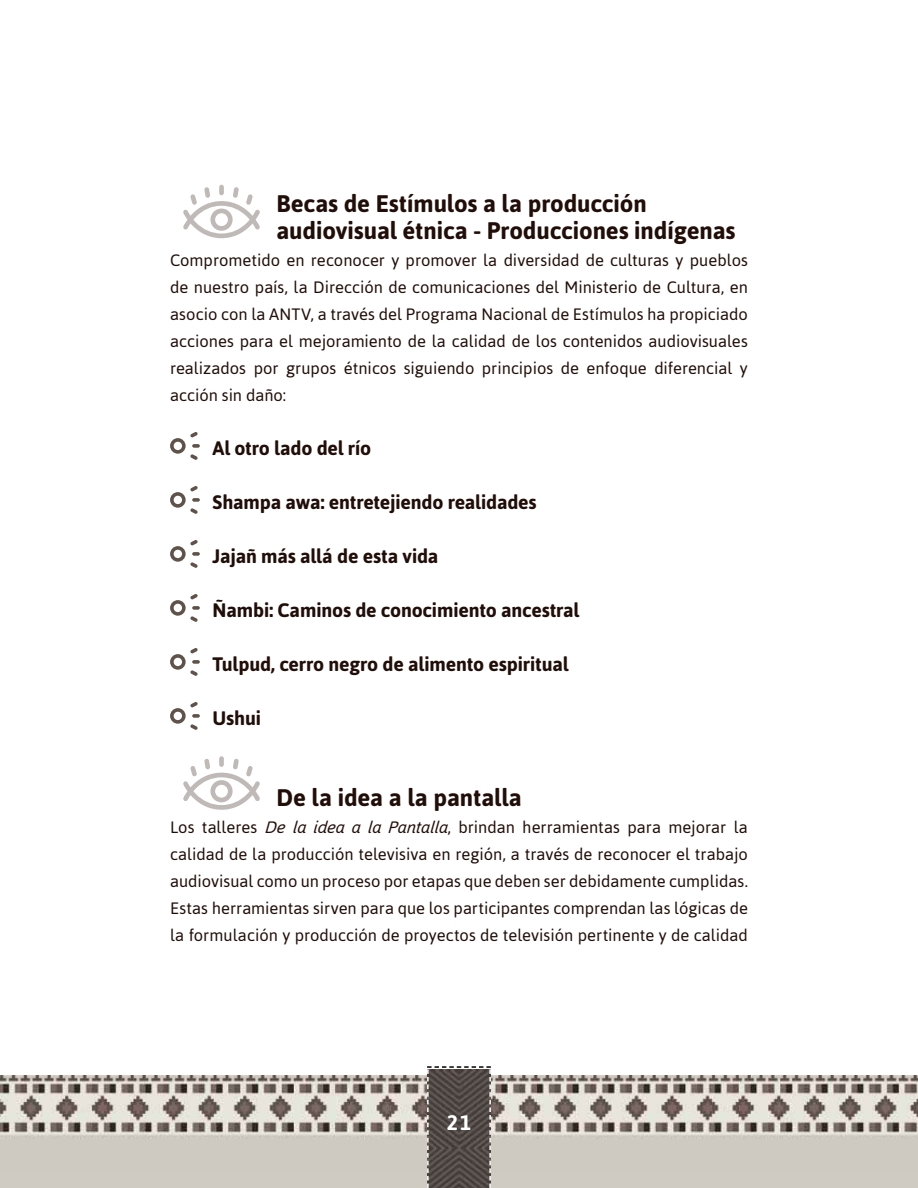
<style>
.page{position:relative;width:918px;height:1188px;background:#fff}
.page>*{position:absolute;margin:0;border:0;box-sizing:border-box;transform-origin:0 0}
.t1{font:700 24px/27px "Asap";color:#210e08}
.t2{font:700 21px "Asap";color:#fff}
.t3{font:700 19.5px "Asap";letter-spacing:-.01em;color:#210e08}
.t4{font:16.5px/27px "Asap";color:#210e08;text-align:justify}
.s1{font-style:italic}
</style>
<div class="page">
<img style="left:0;top:1076px;width:918px;height:95px">
<div style="left:0;top:1171px;width:918px;height:17px;background:#cfcac2"></div>
<svg style="left:427px;top:1066px;width:64px;height:122px;background:#58514e"></svg>
<div style="left:219px;top:185px;width:5px;height:10px;background:#bfbab7;border-radius:2px"></div>
<svg style="left:183px;top:187px;width:77px;height:51px"></svg>
<div style="left:219px;top:756px;width:5px;height:11px;background:#bfbab7;border-radius:2px"></div>
<svg style="left:183px;top:759px;width:77px;height:51px"></svg>
<svg style="left:170px;top:432px;width:30px;height:28px"></svg>
<svg style="left:170px;top:486px;width:30px;height:28px"></svg>
<svg style="left:170px;top:540px;width:30px;height:28px"></svg>
<svg style="left:170px;top:594px;width:30px;height:28px"></svg>
<svg style="left:170px;top:648px;width:30px;height:28px"></svg>
<svg style="left:170px;top:702px;width:30px;height:28px"></svg>
<h1 class="t1" style="left:276px;top:189px;width:461px">Becas de Estímulos a la producción audiovisual étnica - Producciones indígenas</h1>
<p class="t4" style="left:170px;top:246px;width:579px">Comprometido en reconocer y promover la diversidad de culturas y pueblos de nuestro país, la Dirección de comunicaciones del Ministerio de Cultura, en asocio con la ANTV, a través del Programa Nacional de Estímulos ha propiciado acciones para el mejoramiento de la calidad de los contenidos audiovisuales realizados por grupos étnicos siguiendo principios de enfoque diferencial y acción sin daño:</p>
<p class="t3" style="left:213px;top:436px;width:160px">Al otro lado del río</p>
<p class="t3" style="left:213px;top:490px;width:325px">Shampa awa: entretejiendo realidades</p>
<p class="t3" style="left:213px;top:544px;width:227px">Jajañ más allá de esta vida</p>
<p class="t3" style="left:213px;top:598px;width:368px">Ñambi: Caminos de conocimiento ancestral</p>
<p class="t3" style="left:213px;top:652px;width:357px">Tulpud, cerro negro de alimento espiritual</p>
<p class="t3" style="left:213px;top:706px;width:50px">Ushui</p>
<h1 class="t1" style="left:276px;top:783px;width:247px">De la idea a la pantalla</h1>
<p class="t4" style="left:170px;top:813px;width:579px">Los talleres <span class="s1">De la idea a la Pantalla</span>, brindan herramientas para mejorar la calidad de la producción televisiva en región, a través de reconocer el trabajo audiovisual como un proceso por etapas que deben ser debidamente cumplidas.<br>Estas herramientas sirven para que los participantes comprendan las lógicas de la formulación y producción de proyectos de televisión pertinente y de calidad</p>
<p class="t2" style="left:447px;top:1110px;width:26px">21</p>
</div>
